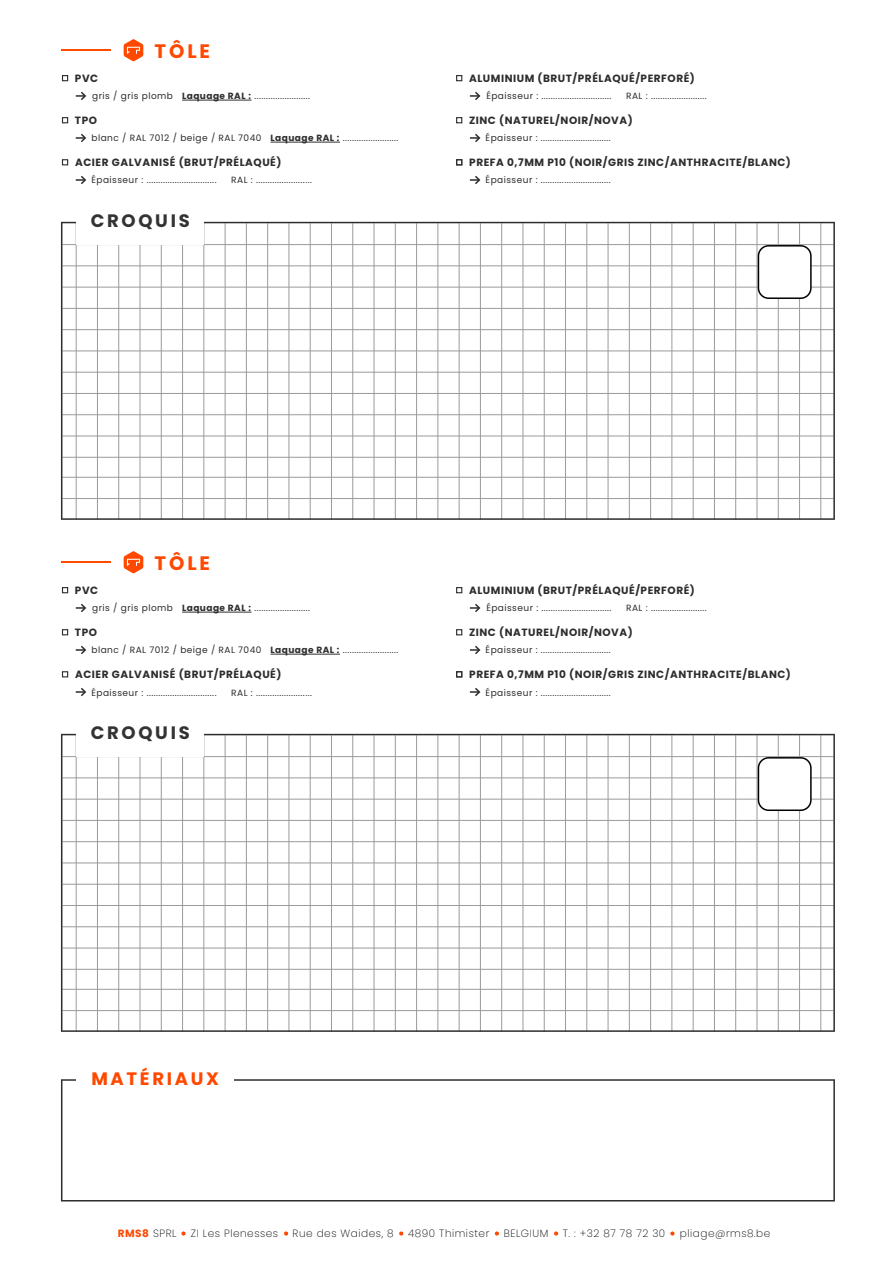
<style>
.page{position:relative;width:894px;height:1264px;background:#fff}
.page>*{position:absolute;margin:0;border:0;box-sizing:border-box;transform-origin:0 0}
.t1{font:700 19.5px "Poppins";letter-spacing:.15em;color:#ff4800}
.t2{font:700 18px "Poppins";letter-spacing:.15em;color:#333}
.t3{font:700 18px "Poppins";letter-spacing:.15em;color:#ff4800}
.t4{font:700 10.5px "Poppins";letter-spacing:.05em;color:#2d2d2d}
.t5{font:200 10.5px "Poppins";letter-spacing:.05em;color:#000}
.t6{font:700 10.5px "Poppins";color:#ff4800}
.t7{font:9px "Poppins";letter-spacing:.05em;color:#2d2d2d}
.s1{font-weight:700}
.s2{font-weight:200;color:#000}
</style>
<div class="page">
<svg style="left:181px;top:1231px;width:4px;height:4px"></svg>
<svg style="left:284px;top:1231px;width:4px;height:4px"></svg>
<svg style="left:399px;top:1231px;width:4px;height:4px"></svg>
<svg style="left:495px;top:1231px;width:4px;height:4px"></svg>
<svg style="left:554px;top:1231px;width:4px;height:4px"></svg>
<svg style="left:670px;top:1231px;width:4px;height:4px"></svg>
<svg style="left:61px;top:1079px;width:773px;height:122px"></svg>
<div style="left:76px;top:1073px;width:158px;height:28px;background:#fff"></div>
<svg style="left:61px;top:222px;width:773px;height:298px"></svg>
<hr style="left:61px;top:50px;width:49px;height:1px;background:#ff4800">
<svg style="left:62px;top:75px;width:6px;height:6px"></svg>
<svg style="left:62px;top:117px;width:6px;height:6px"></svg>
<svg style="left:62px;top:159px;width:6px;height:6px"></svg>
<svg style="left:76px;top:91px;width:11px;height:9px"></svg>
<svg style="left:76px;top:133px;width:10px;height:9px"></svg>
<svg style="left:76px;top:175px;width:10px;height:10px"></svg>
<hr style="left:182px;top:100px;width:69px;height:1px;background:#2d2d2d">
<div style="left:76px;top:216px;width:127px;height:28px;background:#fff"></div>
<div style="left:758px;top:246px;width:52px;height:52px;background:#fff;border-radius:10px"></div>
<div style="left:757px;top:245px;width:54px;height:54px;border:2px solid #000;border-radius:10px"></div>
<hr style="left:270px;top:142px;width:70px;height:1px;background:#2d2d2d">
<svg style="left:456px;top:75px;width:6px;height:6px"></svg>
<svg style="left:456px;top:117px;width:6px;height:6px"></svg>
<svg style="left:470px;top:91px;width:11px;height:9px"></svg>
<svg style="left:470px;top:134px;width:11px;height:8px"></svg>
<svg style="left:470px;top:176px;width:11px;height:8px"></svg>
<svg style="left:456px;top:159px;width:6px;height:6px"></svg>
<svg style="left:124px;top:39px;width:19px;height:22px"></svg>
<svg style="left:61px;top:734px;width:773px;height:297px"></svg>
<hr style="left:61px;top:561px;width:49px;height:2px;background:#ff4800">
<svg style="left:62px;top:587px;width:6px;height:6px"></svg>
<svg style="left:62px;top:629px;width:6px;height:6px"></svg>
<svg style="left:62px;top:671px;width:6px;height:6px"></svg>
<svg style="left:76px;top:603px;width:10px;height:9px"></svg>
<svg style="left:76px;top:645px;width:10px;height:10px"></svg>
<svg style="left:76px;top:688px;width:10px;height:9px"></svg>
<hr style="left:182px;top:612px;width:69px;height:1px;background:#2d2d2d">
<div style="left:76px;top:728px;width:127px;height:28px;background:#fff"></div>
<div style="left:758px;top:757px;width:52px;height:53px;background:#fff;border-radius:10px"></div>
<div style="left:757px;top:757px;width:54px;height:54px;border:2px solid #000;border-radius:10px"></div>
<hr style="left:270px;top:654px;width:70px;height:1px;background:#2d2d2d">
<svg style="left:456px;top:587px;width:6px;height:6px"></svg>
<svg style="left:456px;top:629px;width:6px;height:6px"></svg>
<svg style="left:470px;top:604px;width:11px;height:8px"></svg>
<svg style="left:470px;top:646px;width:11px;height:8px"></svg>
<svg style="left:470px;top:688px;width:11px;height:8px"></svg>
<svg style="left:456px;top:671px;width:6px;height:6px"></svg>
<svg style="left:124px;top:551px;width:19px;height:22px"></svg>
<h1 class="t1" style="left:155px;top:40px;width:57px">TÔLE</h1>
<p class="t7" style="left:92px;top:91px;width:219px">gris / gris plomb <span class="s1">Laquage RAL :</span> ........................</p>
<p class="t4" style="left:75px;top:72px;width:25px">PVC</p>
<p class="t4" style="left:75px;top:114px;width:24px">TPO</p>
<p class="t7" style="left:91px;top:133px;width:308px">blanc / RAL 7012 / beige / RAL 7040 <span class="s1">Laquage RAL :</span> ........................</p>
<p class="t7" style="left:91px;top:175px;width:126px">Épaisseur : ..............................</p>
<p class="t7" style="left:231px;top:175px;width:82px">RAL : ........................</p>
<p class="t4" style="left:75px;top:156px;width:208px">ACIER GALVANISÉ (BRUT/PRÉLAQUÉ)</p>
<h2 class="t2" style="left:91px;top:210px;width:101px">CROQUIS</h2>
<p class="t4" style="left:469px;top:72px;width:227px">ALUMINIUM (BRUT/PRÉLAQUÉ/PERFORÉ)</p>
<p class="t7" style="left:486px;top:91px;width:126px">Épaisseur : ..............................</p>
<p class="t7" style="left:626px;top:91px;width:82px">RAL : ........................</p>
<p class="t7" style="left:485px;top:133px;width:126px">Épaisseur : ..............................</p>
<p class="t7" style="left:485px;top:175px;width:126px">Épaisseur : ..............................</p>
<p class="t4" style="left:469px;top:114px;width:165px">ZINC (NATUREL/NOIR/NOVA)</p>
<p class="t4" style="left:469px;top:156px;width:323px">PREFA 0,7MM P10 (NOIR/GRIS ZINC/ANTHRACITE/BLANC)</p>
<h1 class="t1" style="left:155px;top:551px;width:57px">TÔLE</h1>
<p class="t7" style="left:92px;top:603px;width:219px">gris / gris plomb <span class="s1">Laquage RAL :</span> ........................</p>
<p class="t4" style="left:75px;top:584px;width:25px">PVC</p>
<p class="t4" style="left:75px;top:626px;width:24px">TPO</p>
<p class="t7" style="left:91px;top:645px;width:308px">blanc / RAL 7012 / beige / RAL 7040 <span class="s1">Laquage RAL :</span> ........................</p>
<p class="t7" style="left:91px;top:687px;width:126px">Épaisseur : ..............................</p>
<p class="t7" style="left:231px;top:687px;width:82px">RAL : ........................</p>
<p class="t4" style="left:75px;top:668px;width:208px">ACIER GALVANISÉ (BRUT/PRÉLAQUÉ)</p>
<h2 class="t2" style="left:91px;top:722px;width:101px">CROQUIS</h2>
<p class="t4" style="left:469px;top:584px;width:227px">ALUMINIUM (BRUT/PRÉLAQUÉ/PERFORÉ)</p>
<p class="t7" style="left:486px;top:603px;width:126px">Épaisseur : ..............................</p>
<p class="t7" style="left:626px;top:603px;width:82px">RAL : ........................</p>
<p class="t7" style="left:485px;top:645px;width:126px">Épaisseur : ..............................</p>
<p class="t7" style="left:485px;top:687px;width:126px">Épaisseur : ..............................</p>
<p class="t4" style="left:469px;top:626px;width:165px">ZINC (NATUREL/NOIR/NOVA)</p>
<p class="t4" style="left:469px;top:668px;width:323px">PREFA 0,7MM P10 (NOIR/GRIS ZINC/ANTHRACITE/BLANC)</p>
<h2 class="t3" style="left:91px;top:1067px;width:129px">MATÉRIAUX</h2>
<p class="t6" style="left:118px;top:1227px;width:60px">RMS8 <span class="s2">SPRL</span></p>
<p class="t5" style="left:191px;top:1227px;width:89px">ZI Les Plenesses</p>
<p class="t5" style="left:292px;top:1227px;width:102px">Rue des Waides, 8</p>
<p class="t5" style="left:408px;top:1227px;width:83px">4890 Thimister</p>
<p class="t5" style="left:504px;top:1227px;width:46px">BELGIUM</p>
<p class="t5" style="left:562px;top:1227px;width:104px">T. : +32 87 78 72 30</p>
<p class="t5" style="left:679px;top:1227px;width:92px">pliage@rms8.be</p>
</div>
